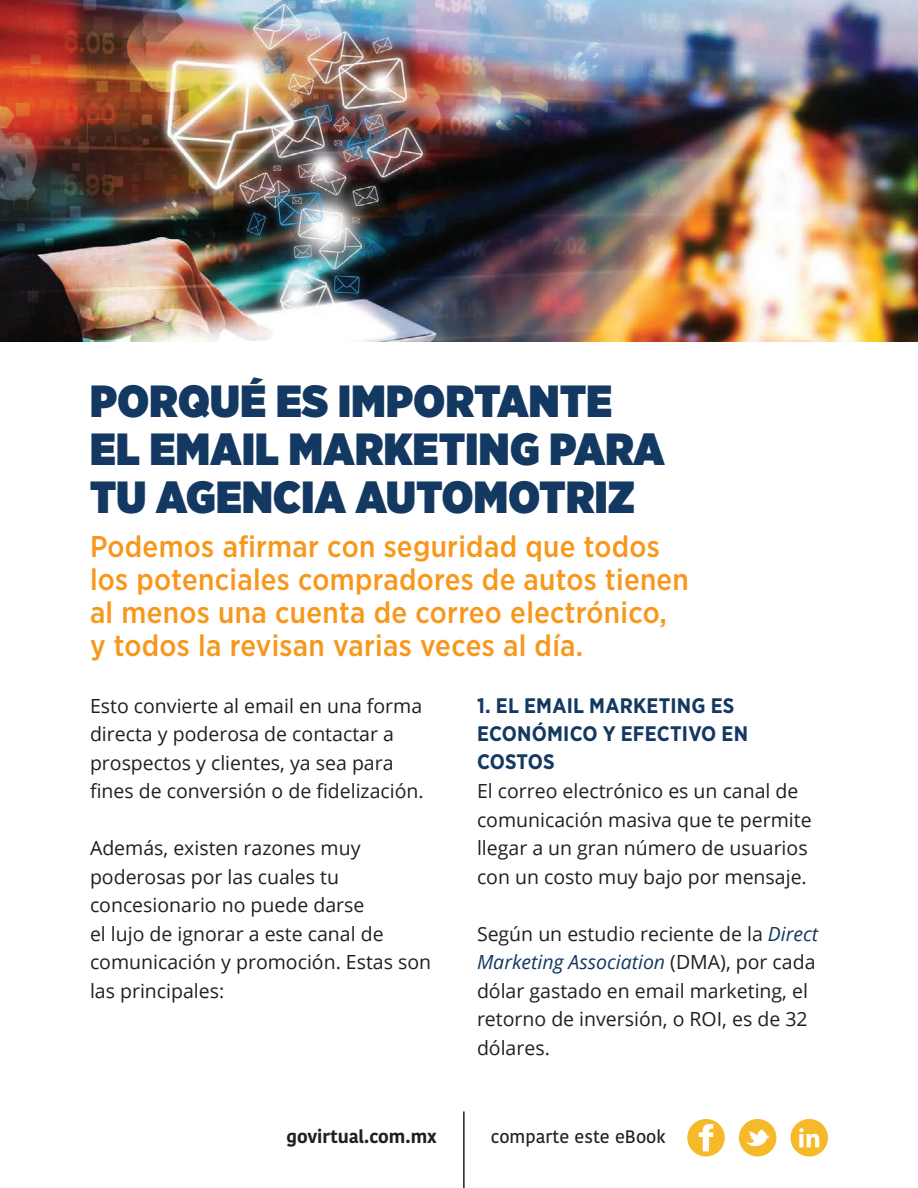
<style>
.page{position:relative;width:918px;height:1188px;background:#fff}
.page>*{position:absolute;margin:0;border:0;box-sizing:border-box;transform-origin:0 0}
.t1{font:900 45px/48px "Gotham Narrow";letter-spacing:.01em;color:#133862}
.t2{font:500 30px/33px "Gotham Narrow";letter-spacing:.01em;color:#f7981d}
.t3{font:700 21px/28.5px "Gotham Narrow";letter-spacing:.01em;color:#133862}
.t4{font:19.5px/28.5px "Open Sans";color:#231f20}
.t5{font:500 18px "Kohinoor Devanagari";color:#231f20}
.t6{font:700 18px "Kohinoor Devanagari";color:#231f20}
.s1{font-style:italic;color:#133862}
</style>
<div class="page">
<svg style="left:687px;top:1119px;width:38px;height:37px"></svg>
<svg style="left:739px;top:1119px;width:37px;height:37px"></svg>
<svg style="left:790px;top:1119px;width:38px;height:37px"></svg>
<hr style="left:463px;top:1112px;width:2px;height:76px;background:#231f20">
<img style="left:0;top:0;width:918px;height:342px">
<h1 class="t1" style="left:90px;top:376px;width:576px">PORQUÉ ES IMPORTANTE<br>EL EMAIL MARKETING PARA<br>TU AGENCIA AUTOMOTRIZ</h1>
<h2 class="t2" style="left:90px;top:529px;width:600px">Podemos afirmar con seguridad que todos los potenciales compradores de autos tienen al menos una cuenta de correo electrónico, y todos la revisan varias veces al día.</h2>
<p class="t4" style="left:90px;top:691px;width:335px">Esto convierte al email en una forma directa y poderosa de contactar a prospectos y clientes, ya sea para fines de conversión o de fidelización.</p>
<p class="t3" style="left:477px;top:691px;width:273px">1. EL EMAIL MARKETING ES<br>ECONÓMICO Y EFECTIVO EN<br>COSTOS</p>
<p class="t4" style="left:477px;top:776px;width:336px">El correo electrónico es un canal de comunicación masiva que te permite llegar a un gran número de usuarios con un costo muy bajo por mensaje.</p>
<p class="t4" style="left:477px;top:919px;width:343px">Según un estudio reciente de la <span class="s1">Direct<br>Marketing Association</span> (DMA), por cada dólar gastado en email marketing, el retorno de inversión, o ROI, es de 32 dólares.</p>
<p class="t4" style="left:90px;top:833px;width:343px">Además, existen razones muy poderosas por las cuales tu concesionario no puede darse<br>el lujo de ignorar a este canal de comunicación y promoción. Estas son las principales:</p>
<p class="t6" style="left:286px;top:1121px;width:152px">govirtual.com.mx</p>
<p class="t5" style="left:491px;top:1126px;width:177px">comparte este eBook</p>
</div>
